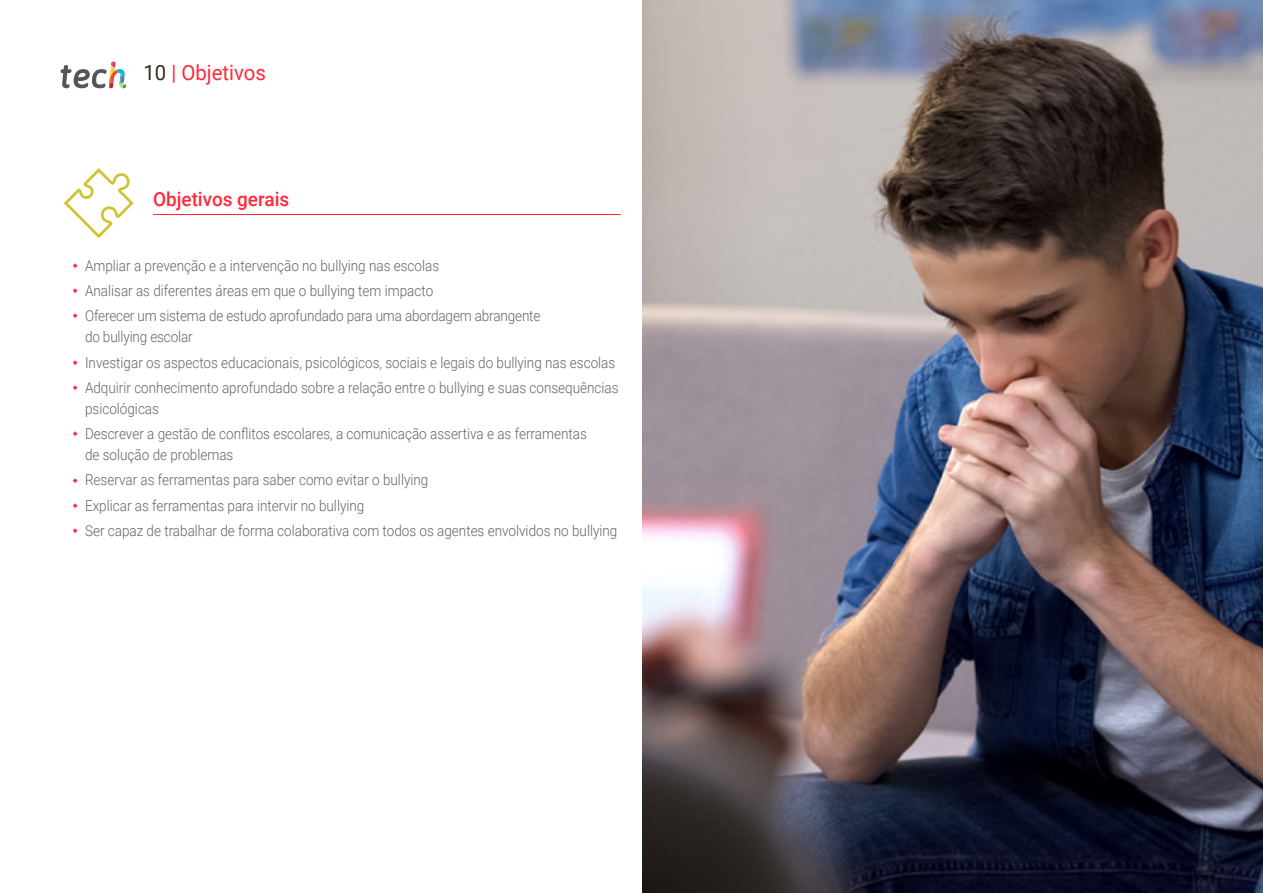
<style>
.page{position:relative;width:1263px;height:893px;background:#fff}
.page>*{position:absolute;margin:0;border:0;box-sizing:border-box;transform-origin:0 0}
.t1{font:21px "Roboto";color:#ff293a}
.t2{font:500 19.5px "Roboto";color:#ff293a}
.t3{font:300 15px/25.2px "Roboto";color:#61646a;scale:.9 1}
.s1{color:#312e20}
</style>
<div class="page">
<hr style="left:153px;top:214px;width:468px;height:1px;background:#ff293a">
<svg style="left:64px;top:168px;width:70px;height:70px"></svg>
<svg style="left:61px;top:62px;width:65px;height:27px"></svg>
<img style="left:642px;top:0;width:621px;height:893px">
<h1 class="t1" style="left:144px;top:57px;width:124px"><span class="s1">10</span> | Objetivos</h1>
<h2 class="t2" style="left:153px;top:186px;width:138px">Objetivos gerais</h2>
<p class="t3" style="left:85px;top:252px;width:507px">Ampliar a prevenção e a intervenção no bullying nas escolas<br>Analisar as diferentes áreas em que o bullying tem impacto<br>Oferecer um sistema de estudo aprofundado para uma abordagem abrangente</p>
<p class="t3" style="left:85px;top:324px;width:594px">do bullying escolar<br>Investigar os aspectos educacionais, psicológicos, sociais e legais do bullying nas escolas<br>Adquirir conhecimento aprofundado sobre a relação entre o bullying e suas consequências</p>
<p class="t3" style="left:85px;top:395px;width:559px">psicológicas<br>Descrever a gestão de conflitos escolares, a comunicação assertiva e as ferramentas</p>
<p class="t3" style="left:85px;top:441px;width:593px">de solução de problemas<br>Reservar as ferramentas para saber como evitar o bullying<br>Explicar as ferramentas para intervir no bullying<br>Ser capaz de trabalhar de forma colaborativa com todos os agentes envolvidos no bullying</p>
</div>
